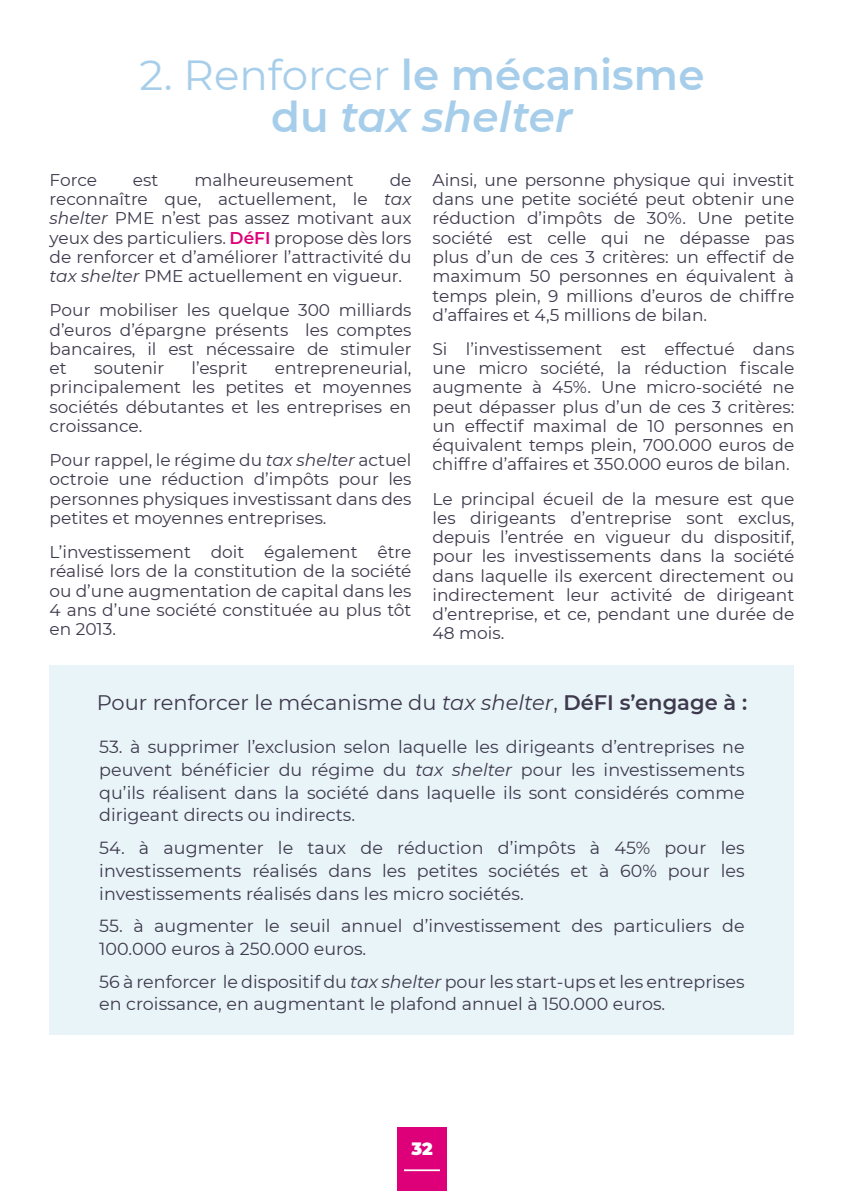
<style>
.page{position:relative;width:844px;height:1191px;background:#fff}
.page>*{position:absolute;margin:0;border:0;box-sizing:border-box;transform-origin:0 0}
.t1{font:600 42px/42px "Montserrat";color:#a6ceea;text-align:center}
.t2{font:21px "Montserrat";color:#3e394c}
.t3{font:17.5px/22.8px "Montserrat";color:#3e394c;text-align:justify}
.t4{font:900 17.5px "Montserrat";color:#fff}
.t5{font:16.97px/19.2px "Montserrat";color:#3e394c;text-align:justify}
.s1{font-weight:400}
.s2{font-style:italic}
.s3{font-weight:600;color:#dd0079}
.s4{font-weight:600}
</style>
<div class="page">
<hr style="left:843px;top:895px;width:1px;height:296px;background:#c6c6c6">
<div style="left:50px;top:665px;width:744px;height:370px;background:#e8f4f8"></div>
<div style="left:397px;top:1127px;width:49px;height:64px;background:#dd0079"></div>
<hr style="left:404px;top:1169px;width:36px;height:2px;background:#fff">
<h1 class="t1" style="left:139px;top:52px;width:566px"><span class="s1">2. Renforcer</span> le mécanisme du <span class="s2">tax shelter</span></h1>
<p class="t5" style="left:50px;top:170px;width:363px;text-indent:340px">de reconnaître que, actuellement, le <span class="s2">tax shelter</span> PME n’est pas assez motivant aux yeux des particuliers. <span class="s3">DéFI</span> propose dès lors de renforcer et d’améliorer l’attractivité du <span class="s2">tax shelter</span> PME actuellement en vigueur.</p>
<p class="t5" style="left:50px;top:300px;width:363px">Pour mobiliser les quelque 300 milliards d’euros d’épargne présents les comptes bancaires, il est nécessaire de stimuler et</p>
<p class="t5" style="left:50px;top:170px;width:49px">Force</p>
<p class="t5" style="left:133px;top:170px;width:27px">est</p>
<p class="t5" style="left:194px;top:170px;width:161px">malheureusement</p>
<p class="t5" style="left:94px;top:358px;width:72px">soutenir</p>
<p class="t5" style="left:191px;top:358px;width:57px">l’esprit</p>
<p class="t5" style="left:50px;top:358px;width:363px;text-indent:225px">entrepreneurial, principalement les petites et moyennes sociétés débutantes et les entreprises en croissance.</p>
<p class="t5" style="left:50px;top:450px;width:363px">Pour rappel, le régime du <span class="s2">tax shelter</span> actuel octroie une réduction d’impôts pour les personnes physiques investissant dans des petites et moyennes entreprises.</p>
<p class="t5" style="left:50px;top:542px;width:363px">L’investissement doit également être réalisé lors de la constitution de la société ou d’une augmentation de capital dans les 4 ans d’une société constituée au plus tôt en 2013.</p>
<p class="t5" style="left:432px;top:170px;width:363px">Ainsi, une personne physique qui investit dans une petite société peut obtenir une réduction d’impôts de 30%. Une petite société est celle qui ne dépasse pas plus d’un de ces 3 critères: un effectif de maximum 50 personnes en équivalent à temps plein, 9 millions d’euros de chiffre d’affaires et 4,5 millions de bilan.</p>
<p class="t5" style="left:432px;top:339px;width:363px">Si l’investissement est effectué dans une micro société, la réduction fiscale augmente à 45%. Une micro-société ne peut dépasser plus d’un de ces 3 critères: un effectif maximal de 10 personnes en équivalent temps plein, 700.000 euros de chiffre d’affaires et 350.000 euros de bilan.</p>
<p class="t5" style="left:432px;top:488px;width:363px">Le principal écueil de la mesure est que les dirigeants d’entreprise sont exclus, depuis l’entrée en vigueur du dispositif, pour les investissements dans la société dans laquelle ils exercent directement ou indirectement leur activité de dirigeant d’entreprise, et ce, pendant une durée de 48 mois.</p>
<p class="t2" style="left:97px;top:688px;width:652px">Pour renforcer le mécanisme du <span class="s2">tax shelter</span>, <span class="s4">DéFI s’engage à :</span></p>
<p class="t3" style="left:99px;top:735px;width:646px">53. à supprimer l’exclusion selon laquelle les dirigeants d’entreprises ne peuvent bénéficier du régime du <span class="s2">tax shelter</span> pour les investissements qu’ils réalisent dans la société dans laquelle ils sont considérés comme dirigeant directs ou indirects.</p>
<p class="t3" style="left:99px;top:836px;width:646px">54. à augmenter le taux de réduction d’impôts à 45% pour les investissements réalisés dans les petites sociétés et à 60% pour les investissements réalisés dans les micro sociétés.</p>
<p class="t3" style="left:99px;top:914px;width:646px">55. à augmenter le seuil annuel d’investissement des particuliers de<br>100.000 euros à 250.000 euros.</p>
<p class="t3" style="left:99px;top:969px;width:646px">56 à renforcer le dispositif du <span class="s2">tax shelter</span> pour les start-ups et les entreprises en croissance, en augmentant le plafond annuel à 150.000 euros.</p>
<p class="t4" style="left:411px;top:1135px;width:23px">32</p>
</div>
